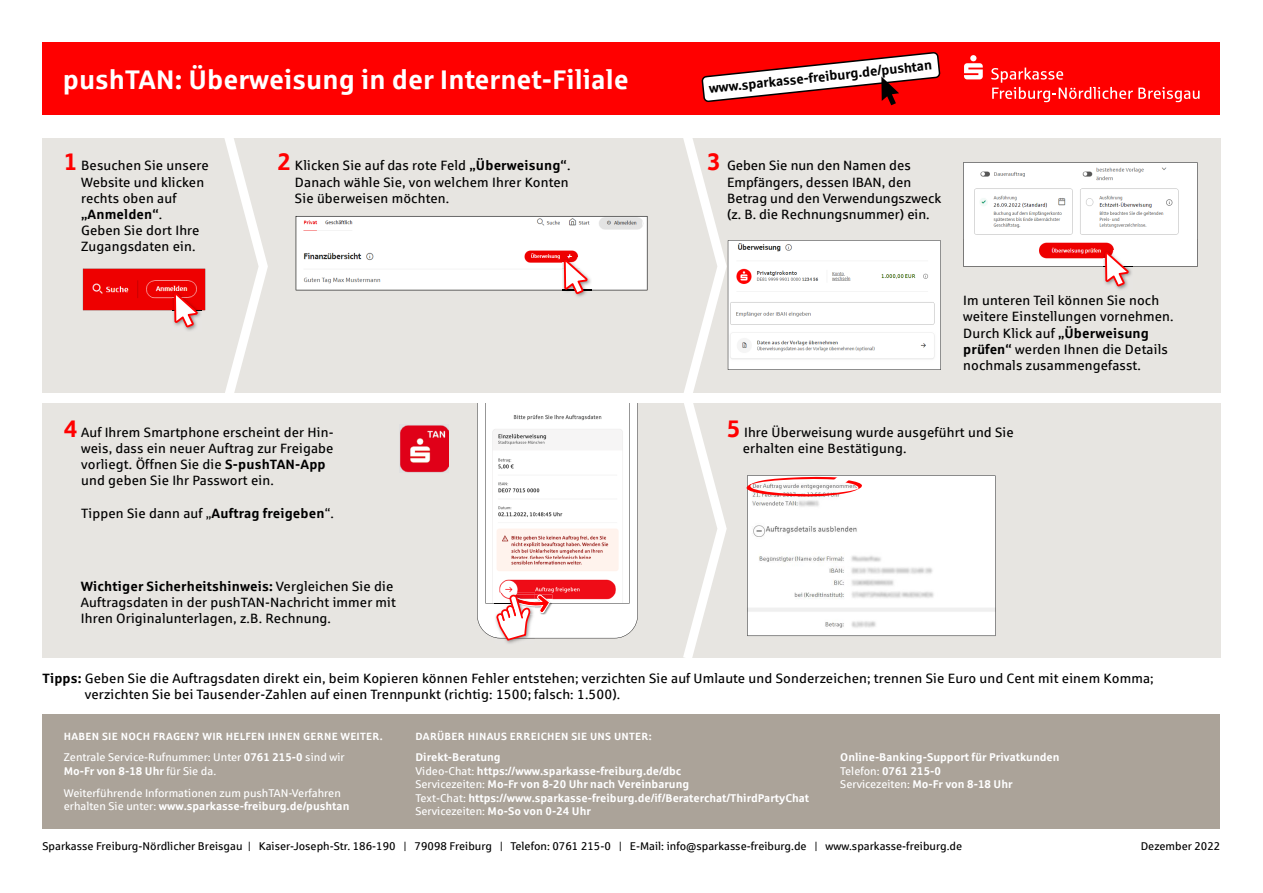
<style>
.page{position:relative;width:1263px;height:893px;background:#fff}
.page>*{position:absolute;margin:0;border:0;box-sizing:border-box;transform-origin:0 0}
.t1{font:700 27px "Sparkasse Rg";color:#fff}
.t2{font:13.5px/16.2px "Sparkasse Rg";letter-spacing:.01em;color:#000}
.t3{font:700 13.5px "Sparkasse Rg";color:#000}
.t4{font:700 11.25px/13.5px "Sparkasse Rg";color:#fff}
.t5{font:11.25px/13.5px "Sparkasse Rg";color:#fff}
.t6{font:11.25px "Sparkasse Rg";color:#000}
.t7{font:700 10.5px "Sparkasse Rg";letter-spacing:.025em;color:#fff}
.s1{font-weight:700;font-size:24px;color:#f00}
.s2{font-weight:700}
.s3{font-weight:400}
</style>
<div class="page">
<div style="left:42px;top:138px;width:1178px;height:520px;background:#e7e5e1"></div>
<div style="left:43px;top:43px;width:1177px;height:72px;background:#f00"></div>
<img style="left:400px;top:425px;width:49px;height:48px">
<img style="left:575px;top:294px;width:10px;height:3px">
<svg style="left:296px;top:216px;width:351px;height:78px;background:#f5efee"></svg>
<svg style="left:224px;top:138px;width:44px;height:255px"></svg>
<img style="left:185px;top:327px;width:11px;height:4px">
<svg style="left:83px;top:269px;width:122px;height:58px"></svg>
<svg style="left:683px;top:138px;width:515px;height:520px"></svg>
<svg style="left:477px;top:402px;width:161px;height:232px;background:#ececeb"></svg>
<img style="left:506px;top:641px;width:12px;height:3px">
<svg style="left:485px;top:402px;width:144px;height:239px;background:#f2dfdf"></svg>
<div style="left:17px;top:393px;width:1215px;height:9px;background:#fff"></div>
<svg style="left:701px;top:52px;width:239px;height:53px"></svg>
<svg style="left:964px;top:55px;width:19px;height:24px"></svg>
<svg style="left:991px;top:68px;width:208px;height:34px"></svg>
<div style="left:43px;top:714px;width:1177px;height:115px;background:#aba399"></div>
<h1 class="t1" style="left:63px;top:62px;width:567px">pushTAN: Überweisung in der Internet-Filiale</h1>
<p class="t3" style="left:708px;top:80px;width:226px;rotate:-6deg">www.sparkasse-freiburg.de/pushtan</p>
<p class="t2" style="left:81px;top:157px;width:129px;text-indent:-17px"><span class="s1">1</span> Besuchen Sie unsere<br>Website und klicken rechts oben auf <span class="s2">„Anmelden“</span>.<br>Geben Sie dort Ihre<br>Zugangsdaten ein.</p>
<p class="t2" style="left:295px;top:157px;width:277px;text-indent:-17px"><span class="s1">2</span> Klicken Sie auf das rote Feld <span class="s2">„Überweisung“</span>.<br>Danach wähle Sie, von welchem Ihrer Konten<br>Sie überweisen möchten.</p>
<p class="t2" style="left:727px;top:157px;width:216px;text-indent:-20px"><span class="s1">3</span> Geben Sie nun den Namen des<br>Empfängers, dessen IBAN, den<br>Betrag und den Verwendungszweck (z. B. die Rechnungsnummer) ein.</p>
<p class="t2" style="left:963px;top:292px;width:212px">Im unteren Teil können Sie noch weitere Einstellungen vornehmen.<br>Durch Klick auf <span class="s2">„Überweisung prüfen“</span> werden Ihnen die Details nochmals zusammengefasst.</p>
<p class="t2" style="left:81px;top:423px;width:254px;text-indent:-17px"><span class="s1">4</span> Auf Ihrem Smartphone erscheint der Hin&shy;weis, dass ein neuer Auftrag zur Freigabe vorliegt. Öffnen Sie die <span class="s2">S-pushTAN-App </span>und geben Sie Ihr Passwort ein.</p>
<p class="t2" style="left:81px;top:504px;width:254px">Tippen Sie dann auf „<span class="s2">Auftrag freigeben</span>“.</p>
<p class="t2" style="left:81px;top:577px;width:317px"><span class="s2">Wichtiger Sicherheitshinweis:</span> Vergleichen Sie die<br>Auftragsdaten in der pushTAN-Nachricht immer mit<br>Ihren Originalunterlagen, z.B. Rechnung.</p>
<p class="t2" style="left:743px;top:423px;width:272px;text-indent:-16px"><span class="s1">5</span> Ihre Überweisung wurde ausgeführt und Sie erhalten eine Bestätigung.</p>
<p class="t2" style="left:85px;top:669px;width:1070px;text-indent:-42px"><span class="s2">Tipps:</span> Geben Sie die Auftragsdaten direkt ein, beim Kopieren können Fehler entstehen; verzichten Sie auf Umlaute und Sonderzeichen; trennen Sie Euro und Cent mit einem Komma; verzichten Sie bei Tausender-Zahlen auf einen Trennpunkt (richtig: 1500; falsch: 1.500).</p>
<p class="t7" style="left:64px;top:730px;width:320px">HABEN SIE NOCH FRAGEN? WIR HELFEN IHNEN GERNE WEITER.</p>
<p class="t5" style="left:64px;top:750px;width:282px">Zentrale Service-Rufnummer: Unter <span class="s2">0761 215-0</span> sind wir<br><span class="s2">Mo-Fr von 8-18 Uhr</span> für Sie da.</p>
<p class="t5" style="left:64px;top:786px;width:287px">Weiterführende Informationen zum pushTAN-Verfahren erhalten Sie unter: <span class="s2">www.sparkasse-freiburg.de/pushtan</span></p>
<p class="t7" style="left:415px;top:730px;width:238px">DARÜBER HINAUS ERREICHEN SIE UNS UNTER:</p>
<p class="t4" style="left:415px;top:750px;width:395px">Direkt-Beratung<br><span class="s3">Video-Chat:</span> https://www.sparkasse-freiburg.de/dbc<br><span class="s3">Servicezeiten:</span> Mo-Fr von 8-20 Uhr nach Vereinbarung<br><span class="s3">Text-Chat:</span> https://www.sparkasse-freiburg.de/if/Beraterchat/ThirdPartyChat <span class="s3">Servicezeiten:</span> Mo-So von 0-24 Uhr</p>
<p class="t4" style="left:840px;top:750px;width:221px">Online-Banking-Support für Privatkunden<br><span class="s3">Telefon:</span> 0761 215-0<br><span class="s3">Servicezeiten:</span> Mo-Fr von 8-18 Uhr</p>
<p class="t6" style="left:43px;top:840px;width:921px">Sparkasse Freiburg-Nördlicher Breisgau | Kaiser-Joseph-Str. 186-190 | 79098 Freiburg | Telefon: 0761 215-0 | E-Mail: info@sparkasse-freiburg.de | www.sparkasse-freiburg.de</p>
<p class="t6" style="left:1141px;top:840px;width:81px">Dezember 2022</p>
</div>
